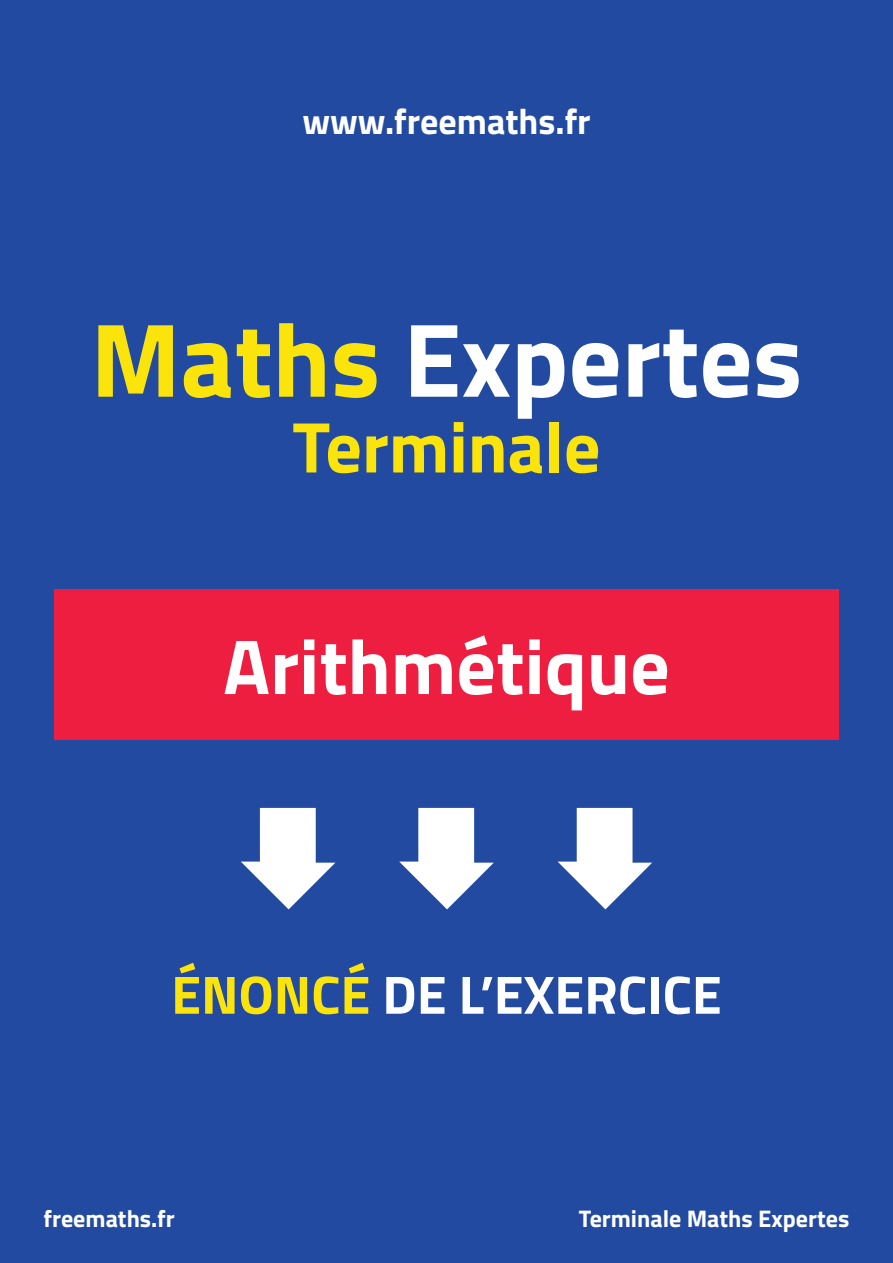
<style>
.page{position:relative;width:893px;height:1263px;background:#214aa0}
.page>*{position:absolute;margin:0;border:0;box-sizing:border-box;transform-origin:0 0}
.t1{font:700 105px "Titillium";color:#fff}
.t2{font:700 78px "Titillium";color:#fff}
.t3{font:700 72px "Titillium";color:#fbe30c}
.t4{font:700 54px "Titillium";color:#fff}
.t5{font:700 36px "Titillium";color:#fff}
.t6{font:700 24px "Titillium";color:#fff}
.s1{color:#fbe30c}
</style>
<div class="page">
<svg style="left:241px;top:808px;width:94px;height:101px"></svg>
<svg style="left:399px;top:808px;width:95px;height:101px"></svg>
<svg style="left:558px;top:808px;width:94px;height:101px"></svg>
<div style="left:54px;top:589px;width:785px;height:151px;background:#ed1e40"></div>
<p class="t5" style="left:302px;top:94px;width:290px">www.freemaths.fr</p>
<p class="t1" style="left:91px;top:280px;width:713px"><span class="s1">Maths</span> Expertes</p>
<p class="t3" style="left:292px;top:392px;width:310px">Terminale</p>
<p class="t2" style="left:223px;top:607px;width:448px">Arithmétique</p>
<p class="t4" style="left:171px;top:953px;width:552px"><span class="s1">ÉNONCÉ</span> DE L’EXERCICE</p>
<p class="t6" style="left:44px;top:1200px;width:133px">freemaths.fr</p>
<p class="t6" style="left:579px;top:1200px;width:272px">Terminale Maths Expertes</p>
</div>
